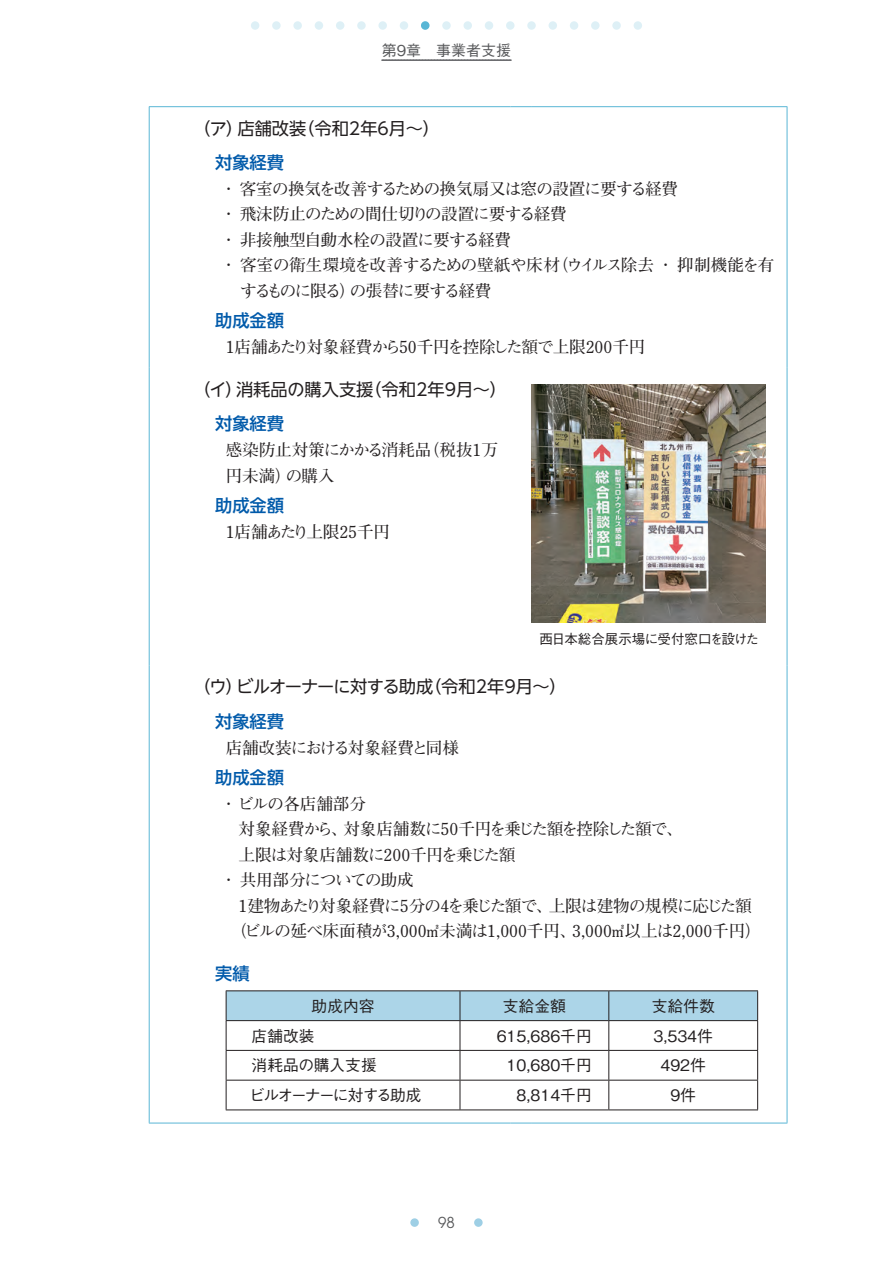
<style>
.page{position:relative;width:893px;height:1263px;background:#fff}
.page>*{position:absolute;margin:0;border:0;box-sizing:border-box;transform-origin:0 0}
.t1{font:17.25px "UD Shin Go NT Pro";color:#231f20}
.t2{font:500 17.25px "UD Shin Go NT Pro";color:#015aaa}
.t3{font:17.25px "UD Shin Go NT Pro";letter-spacing:-.035em;color:#231f20}
.t4{font:700 16.5px "Futo Min A101 Upr";letter-spacing:-.035em;color:#231f20}
.t5{font:700 16.5px/25.5px "Futo Min A101 Upr";color:#231f20}
.t6{font:700 16.5px "Futo Min A101 Upr";letter-spacing:-.005em;color:#231f20}
.t7{font:700 16.5px "Futo Min A101 Upr";letter-spacing:-.075em;color:#231f20}
.t8{font:500 15.75px "Gothic BBB Upr";color:#231f20}
.t9{font:500 15.75px "Gothic BBB Upr";letter-spacing:-.105em;color:#231f20}
.t10{font:500 15px "Gothic BBB Upr";color:#57585a}
.t11{font:15px "Avant Garde";color:#57585a}
.t12{font:500 13.5px "Gothic BBB Upr";letter-spacing:-.02em;color:#231f20}
</style>
<div class="page">
<div style="left:251px;top:21px;width:8px;height:9px;background:#def0f6;border-radius:50%"></div>
<svg style="left:272px;top:21px;width:9px;height:9px"></svg>
<svg style="left:293px;top:21px;width:9px;height:9px"></svg>
<div style="left:315px;top:21px;width:8px;height:9px;background:#def0f6;border-radius:50%"></div>
<div style="left:336px;top:21px;width:8px;height:9px;background:#def0f6;border-radius:50%"></div>
<svg style="left:357px;top:21px;width:9px;height:9px"></svg>
<div style="left:378px;top:21px;width:9px;height:9px;background:#def0f6;border-radius:50%"></div>
<div style="left:400px;top:21px;width:8px;height:9px;background:#def0f6;border-radius:50%"></div>
<svg style="left:442px;top:21px;width:9px;height:9px"></svg>
<div style="left:463px;top:21px;width:9px;height:9px;background:#def0f6;border-radius:50%"></div>
<div style="left:485px;top:21px;width:8px;height:9px;background:#def0f6;border-radius:50%"></div>
<div style="left:506px;top:21px;width:8px;height:9px;background:#def0f6;border-radius:50%"></div>
<svg style="left:527px;top:21px;width:9px;height:9px"></svg>
<div style="left:549px;top:21px;width:8px;height:9px;background:#def0f6;border-radius:50%"></div>
<div style="left:570px;top:21px;width:8px;height:9px;background:#def0f6;border-radius:50%"></div>
<svg style="left:591px;top:21px;width:9px;height:9px"></svg>
<svg style="left:612px;top:21px;width:9px;height:9px"></svg>
<div style="left:634px;top:21px;width:8px;height:9px;background:#def0f6;border-radius:50%"></div>
<div style="left:474px;top:1218px;width:9px;height:9px;background:#9ecfe5;border-radius:50%"></div>
<div style="left:410px;top:1218px;width:9px;height:9px;background:#9ecfe5;border-radius:50%"></div>
<div style="left:421px;top:21px;width:8px;height:9px;background:#59b6d5;border-radius:50%"></div>
<svg style="left:382px;top:59px;width:130px;height:2px"></svg>
<hr style="left:149px;top:107px;width:1px;height:261px;background:#59b6d5">
<hr style="left:149px;top:368px;width:1px;height:297px;background:#59b6d5">
<hr style="left:149px;top:665px;width:1px;height:287px;background:#59b6d5">
<hr style="left:149px;top:952px;width:1px;height:171px;background:#59b6d5">
<hr style="left:787px;top:107px;width:1px;height:261px;background:#59b6d5">
<hr style="left:787px;top:368px;width:1px;height:297px;background:#59b6d5">
<hr style="left:787px;top:665px;width:1px;height:287px;background:#59b6d5">
<hr style="left:787px;top:952px;width:1px;height:171px;background:#59b6d5">
<hr style="left:149px;top:106px;width:362px;height:1px;background:#59b6d5">
<svg style="left:511px;top:106px;width:21px;height:1px"></svg>
<hr style="left:532px;top:106px;width:255px;height:1px;background:#59b6d5">
<hr style="left:149px;top:1123px;width:362px;height:1px;background:#59b6d5">
<svg style="left:511px;top:1123px;width:21px;height:1px"></svg>
<hr style="left:532px;top:1123px;width:255px;height:1px;background:#59b6d5">
<img style="left:532px;top:385px;width:234px;height:238px">
<hr style="left:226px;top:990px;width:234px;height:1px;background:#231f20">
<hr style="left:460px;top:990px;width:149px;height:1px;background:#231f20">
<hr style="left:609px;top:990px;width:149px;height:1px;background:#231f20">
<svg style="left:226px;top:991px;width:532px;height:118px"></svg>
<hr style="left:226px;top:1109px;width:234px;height:1px;background:#231f20">
<hr style="left:460px;top:1109px;width:149px;height:1px;background:#231f20">
<hr style="left:609px;top:1109px;width:149px;height:1px;background:#231f20">
<p class="t10" style="left:382px;top:38px;width:131px">第9章　事業者支援</p>
<p class="t1" style="left:193px;top:114px;width:248px">（ア）店舗改装（令和2年6月～）</p>
<p class="t2" style="left:215px;top:149px;width:70px">対象経費</p>
<p class="t4" style="left:220px;top:176px;width:459px">・客室の換気を改善するための換気扇又は窓の設置に要する経費</p>
<p class="t4" style="left:220px;top:201px;width:348px">・飛沫防止のための間仕切りの設置に要する経費</p>
<p class="t4" style="left:220px;top:227px;width:292px">・非接触型自動水栓の設置に要する経費</p>
<p class="t4" style="left:220px;top:252px;width:555px">・客室の衛生環境を改善するための壁紙や床材（ウイルス除去・抑制機能を有</p>
<p class="t7" style="left:240px;top:278px;width:253px">するものに限る）の張替に要する経費</p>
<p class="t2" style="left:215px;top:307px;width:70px">助成金額</p>
<p class="t6" style="left:226px;top:334px;width:421px">1店舗あたり対象経費から50千円を控除した額で上限200千円</p>
<p class="t1" style="left:193px;top:375px;width:315px">（イ）消耗品の購入支援（令和2年9月～）</p>
<p class="t2" style="left:215px;top:410px;width:70px">対象経費</p>
<p class="t5" style="left:226px;top:436px;width:274px">感染防止対策にかかる消耗品（税抜1万円未満）の購入</p>
<p class="t2" style="left:215px;top:491px;width:70px">助成金額</p>
<p class="t5" style="left:226px;top:518px;width:166px">1店舗あたり上限25千円</p>
<p class="t12" style="left:540px;top:628px;width:221px">西日本総合展示場に受付窓口を設けた</p>
<p class="t3" style="left:193px;top:673px;width:375px">（ウ）ビルオーナーに対する助成（令和2年9月～）</p>
<p class="t2" style="left:215px;top:707px;width:70px">対象経費</p>
<p class="t4" style="left:226px;top:735px;width:235px">店舗改装における対象経費と同様</p>
<p class="t2" style="left:215px;top:763px;width:70px">助成金額</p>
<p class="t5" style="left:220px;top:790px;width:147px">・ビルの各店舗部分</p>
<p class="t4" style="left:238px;top:816px;width:446px">対象経費から、対象店舗数に50千円を乗じた額を控除した額で、</p>
<p class="t4" style="left:238px;top:842px;width:278px">上限は対象店舗数に200千円を乗じた額</p>
<p class="t4" style="left:220px;top:867px;width:195px">・共用部分についての助成</p>
<p class="t4" style="left:238px;top:892px;width:515px">1建物あたり対象経費に5分の4を乗じた額で、上限は建物の規模に応じた額</p>
<p class="t5" style="left:230px;top:917px;width:533px">（ビルの延べ床面積が3,000㎡未満は1,000千円、3,000㎡以上は2,000千円）</p>
<p class="t2" style="left:215px;top:959px;width:36px">実績</p>
<p class="t8" style="left:312px;top:993px;width:64px">助成内容</p>
<p class="t8" style="left:503px;top:993px;width:64px">支給金額</p>
<p class="t8" style="left:652px;top:993px;width:64px">支給件数</p>
<p class="t8" style="left:252px;top:1023px;width:64px">店舗改装</p>
<p class="t8" style="left:497px;top:1023px;width:97px">615,686千円</p>
<p class="t8" style="left:653px;top:1023px;width:61px">3,534件</p>
<p class="t8" style="left:252px;top:1053px;width:127px">消耗品の購入支援</p>
<p class="t8" style="left:507px;top:1053px;width:87px">10,680千円</p>
<p class="t8" style="left:660px;top:1053px;width:47px">492件</p>
<p class="t9" style="left:250px;top:1082px;width:174px">ビルオーナーに対する助成</p>
<p class="t8" style="left:516px;top:1082px;width:77px">8,814千円</p>
<p class="t8" style="left:670px;top:1082px;width:27px">9件</p>
<p class="t11" style="left:438px;top:1214px;width:18px">98</p>
</div>
